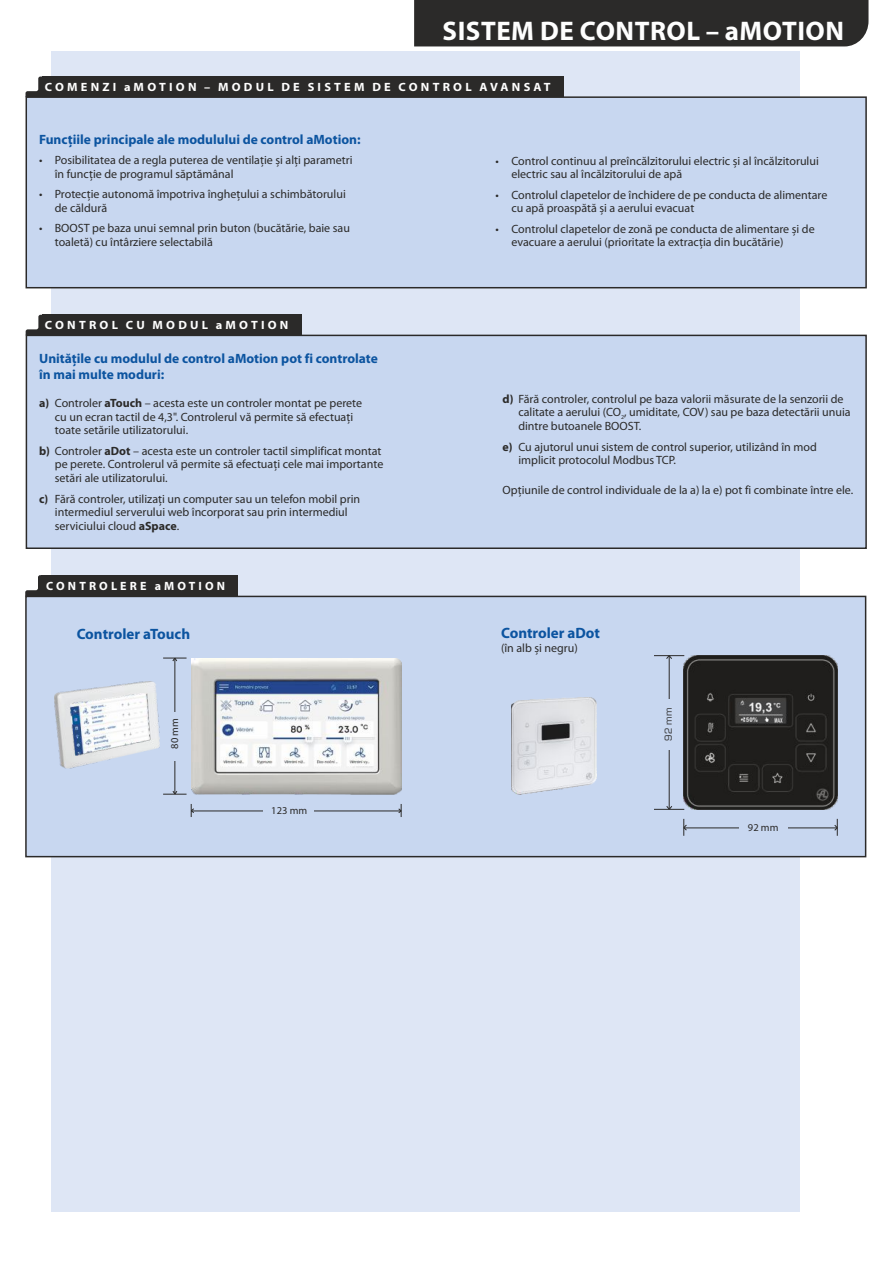
<style>
.page{position:relative;width:893px;height:1263px;background:#fff}
.page>*{position:absolute;margin:0;border:0;box-sizing:border-box;transform-origin:0 0}
.t1{font:700 27px "Myriad Pro";letter-spacing:.02em;color:#fefefe}
.t2{font:700 15px "Myriad Pro";color:#0c54a0}
.t3{font:700 13.5px/15.5px "Myriad Pro";color:#0c54a0}
.t4{font:12px/13.5px "Myriad Pro";color:#2b2a29}
.t5{font:700 12px "Myriad Pro";letter-spacing:.26em;color:#fefefe}
.t6{font:10.5px "Myriad Pro";color:#2b2a29}
.t7{font:10.5px "Eurostile TEE";color:#2b2a29}
.t8{font:6px "Myriad Pro";color:#2b2a29}
.s1{font-weight:700}
</style>
<div class="page">
<div style="left:51px;top:51px;width:748px;height:1161px;background:#dee6f5"></div>
<svg style="left:26px;top:77px;width:16px;height:19px"></svg>
<div style="left:42px;top:77px;width:522px;height:21px;background:#2b2a29"></div>
<div style="left:25px;top:96px;width:842px;height:193px;background:#c8d7f0"></div>
<svg style="left:26px;top:315px;width:16px;height:19px"></svg>
<div style="left:42px;top:315px;width:259px;height:21px;background:#2b2a29"></div>
<div style="left:25px;top:334px;width:842px;height:216px;background:#c8d7f0"></div>
<div style="left:25px;top:595px;width:842px;height:263px;background:#c8d7f0"></div>
<svg style="left:25px;top:575px;width:16px;height:21px"></svg>
<div style="left:41px;top:575px;width:197px;height:21px;background:#2b2a29"></div>
<img style="left:511px;top:698px;width:85px;height:96px">
<img style="left:684px;top:655px;width:153px;height:154px">
<hr style="left:654px;top:655px;width:30px;height:1px;background:#2b2a29">
<hr style="left:669px;top:656px;width:1px;height:153px;background:#2b2a29">
<hr style="left:654px;top:809px;width:30px;height:1px;background:#2b2a29">
<svg style="left:666px;top:806px;width:6px;height:4px"></svg>
<svg style="left:666px;top:655px;width:6px;height:4px"></svg>
<div style="left:663px;top:699px;width:12px;height:50px;background:#c8d7f0"></div>
<hr style="left:684px;top:828px;width:153px;height:1px;background:#2b2a29">
<svg style="left:683px;top:819px;width:4px;height:17px"></svg>
<svg style="left:834px;top:819px;width:4px;height:17px"></svg>
<div style="left:739px;top:822px;width:48px;height:12px;background:#c8d7f0"></div>
<img style="left:54px;top:681px;width:105px;height:88px">
<img style="left:71px;top:693px;width:78px;height:63px">
<hr style="left:191px;top:811px;width:210px;height:1px;background:#2b2a29">
<svg style="left:191px;top:804px;width:3px;height:13px"></svg>
<svg style="left:398px;top:804px;width:4px;height:13px"></svg>
<div style="left:264px;top:804px;width:50px;height:13px;background:#c8d7f0"></div>
<hr style="left:175px;top:658px;width:1px;height:136px;background:#2b2a29">
<svg style="left:163px;top:791px;width:24px;height:4px"></svg>
<svg style="left:163px;top:658px;width:24px;height:3px"></svg>
<div style="left:170px;top:712px;width:9px;height:48px;background:#c8d7f0"></div>
<img style="left:191px;top:658px;width:210px;height:137px">
<div style="left:414px;top:0;width:454px;height:46px;background:#2b2a29"></div>
<h1 class="t1" style="left:443px;top:19px;width:403px">SISTEM DE CONTROL – aMOTION</h1>
<p class="t5" style="left:45px;top:82px;width:507px">COMENZI aMOTION – MODUL DE SISTEM DE CONTROL AVANSAT</p>
<p class="t3" style="left:39px;top:132px;width:323px">Funcţiile principale ale modulului de control aMotion:</p>
<p class="t4" style="left:55px;top:155px;width:299px;text-indent:-16px">• Posibilitatea de a regla puterea de ventilaţie și alţi parametri în funcţie de programul săptămânal</p>
<p class="t4" style="left:55px;top:189px;width:293px;text-indent:-16px">• Protecţie autonomă împotriva îngheţului a schimbătorului de căldură</p>
<p class="t4" style="left:55px;top:223px;width:297px;text-indent:-16px">• BOOST pe baza unui semnal prin buton (bucătărie, baie sau toaletă) cu întârziere selectabilă</p>
<p class="t5" style="left:45px;top:320px;width:245px">CONTROL CU MODUL aMOTION</p>
<p class="t3" style="left:39px;top:352px;width:340px">Unităţile cu modulul de control aMotion pot fi controlate în mai multe moduri:</p>
<p class="t4" style="left:55px;top:397px;width:309px;text-indent:-16px"><span class="s1">a)</span> Controler <span class="s1">aTouch</span> – acesta este un controler montat pe perete cu un ecran tactil de 4,3". Controlerul vă permite să efectuaţi toate setările utilizatorului.</p>
<p class="t4" style="left:55px;top:445px;width:330px;text-indent:-16px"><span class="s1">b)</span> Controler <span class="s1">aDot</span> – acesta este un controler tactil simplificat montat pe perete. Controlerul vă permite să efectuaţi cele mai importante setări ale utilizatorului.</p>
<p class="t4" style="left:55px;top:493px;width:307px;text-indent:-16px"><span class="s1">c)</span> Fără controler, utilizaţi un computer sau un telefon mobil prin intermediul serverului web încorporat sau prin intermediul serviciului cloud <span class="s1">aSpace</span>.</p>
<p class="t5" style="left:46px;top:581px;width:180px">CONTROLERE aMOTION</p>
<p class="t2" style="left:77px;top:628px;width:115px">Controler aTouch</p>
<p class="t6" style="left:170px;top:749px;width:32px;rotate:-90deg">80 mm</p>
<p class="t6" style="left:271px;top:806px;width:37px">123 mm</p>
<p class="t4" style="left:511px;top:155px;width:309px;text-indent:-16px">• Control continuu al preîncălzitorului electric și al încălzitorului electric sau al încălzitorului de apă</p>
<p class="t4" style="left:511px;top:189px;width:318px;text-indent:-16px">• Controlul clapetelor de închidere de pe conducta de alimentare cu apă proaspătă și a aerului evacuat</p>
<p class="t4" style="left:511px;top:223px;width:305px;text-indent:-16px">• Controlul clapetelor de zonă pe conducta de alimentare și de evacuare a aerului (prioritate la extracţia din bucătărie)</p>
<p class="t4" style="left:518px;top:393px;width:334px;text-indent:-16px"><span class="s1">d)</span> Fără controler, controlul pe baza valorii măsurate de la senzorii de calitate a aerului (CO , umiditate, COV) sau pe baza detectării unuia</p>
<p class="t8" style="left:621px;top:414px;width:5px">2</p>
<p class="t4" style="left:503px;top:416px;width:316px;line-height:20.7px;text-indent:16px">dintre butoanele BOOST.<br><span class="s1">e)</span> Cu ajutorul unui sistem de control superior, utilizând în mod</p>
<p class="t4" style="left:518px;top:454px;width:159px">implicit protocolul Modbus TCP.</p>
<p class="t4" style="left:503px;top:484px;width:352px">Opţiunile de control individuale de la a) la e) pot fi combinate între ele.</p>
<p class="t2" style="left:501px;top:627px;width:101px">Controler aDot</p>
<p class="t4" style="left:501px;top:643px;width:78px">(în alb și negru)</p>
<p class="t7" style="left:665px;top:740px;width:34px;rotate:-90deg">92 mm</p>
<p class="t6" style="left:748px;top:823px;width:32px">92 mm</p>
</div>
